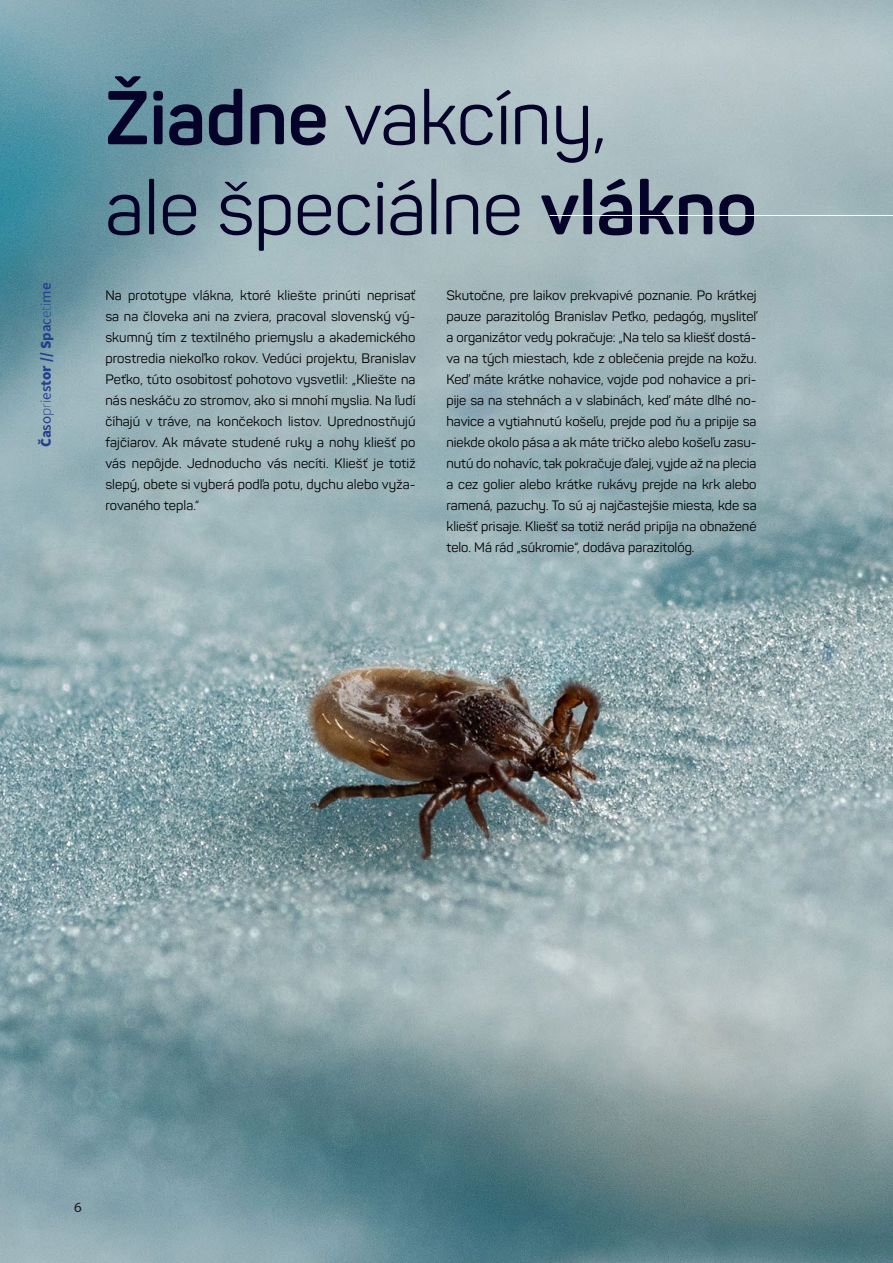
<style>
.page{position:relative;width:893px;height:1263px;background:#fff}
.page>*{position:absolute;margin:0;border:0;box-sizing:border-box;transform-origin:0 0}
.t1{font:75px/90px "Panton";color:#050329}
.t2{font:900 15px "Source Sans Pro";color:#25408f}
.t3{font:14.25px "Myriad Pro";color:#1b1b1b;scale:1.05 1}
.t4{font:13.5px/21px "Panton";color:#000;text-align:justify}
.s1{font-weight:700}
.s2{font-weight:600}
.s3{font-weight:400}
.s4{font-weight:300}
.s5{font-weight:200}
</style>
<div class="page">
<img style="left:0;top:0;width:893px;height:1263px">
<hr style="left:549px;top:215px;width:344px;height:1px;background:#fff">
<p class="t2" style="left:36px;top:447px;width:166px;rotate:-90deg">Č<span class="s1">a</span><span class="s2">s</span><span class="s3">o</span><span class="s4">p</span><span class="s5">r</span><span class="s4">i</span><span class="s3">e</span><span class="s2">s</span><span class="s1">t</span>or // S<span class="s1">p</span><span class="s2">a</span><span class="s3">c</span><span class="s4">e</span><span class="s5">t</span><span class="s4">i</span><span class="s3">m</span><span class="s2">e</span></p>
<h1 class="t1" style="left:105px;top:73px;width:653px"><span class="s1">Žiadne</span> vakcíny,<br>ale špeciálne <span class="s1">vlákno</span></h1>
<p class="t4" style="left:105px;top:285px;width:312px">Na prototype vlákna, ktoré kliešte prinúti neprisať sa na človeka ani na zviera, pracoval slovenský vý&shy;skumný tím z textilného priemyslu a akademického prostredia niekoľko rokov. Vedúci projektu, Branislav Peťko, túto osobitosť pohotovo vysvetlil: „Kliešte na nás neskáču zo stromov, ako si mnohí myslia. Na ľudí číhajú v tráve, na končekoch listov. Uprednostňujú fajčiarov. Ak mávate studené ruky a nohy kliešť po vás nepôjde. Jednoducho vás necíti. Kliešť je totiž slepý, obete si vyberá podľa potu, dychu alebo vyža&shy;rovaného tepla.“</p>
<p class="t4" style="left:446px;top:285px;width:312px">Skutočne, pre laikov prekvapivé poznanie. Po krátkej pauze parazitológ Branislav Peťko, pedagóg, mysliteľ a organizátor vedy pokračuje: „Na telo sa kliešť dostá&shy;va na tých miestach, kde z oblečenia prejde na kožu.<br>Keď máte krátke nohavice, vojde pod nohavice a pri&shy;pije sa na stehnách a v slabinách, keď máte dlhé no&shy;havice a vytiahnutú košeľu, prejde pod ňu a pripije sa niekde okolo pása a ak máte tričko alebo košeľu zasu&shy;nutú do nohavíc, tak pokračuje ďalej, vyjde až na plecia a cez golier alebo krátke rukávy prejde na krk alebo ramená, pazuchy. To sú aj najčastejšie miesta, kde sa kliešť prisaje. Kliešť sa totiž nerád pripíja na obnažené telo. Má rád „súkromie“, dodáva parazitológ.</p>
<p class="t3" style="left:74px;top:1198px;width:9px">6</p>
</div>
